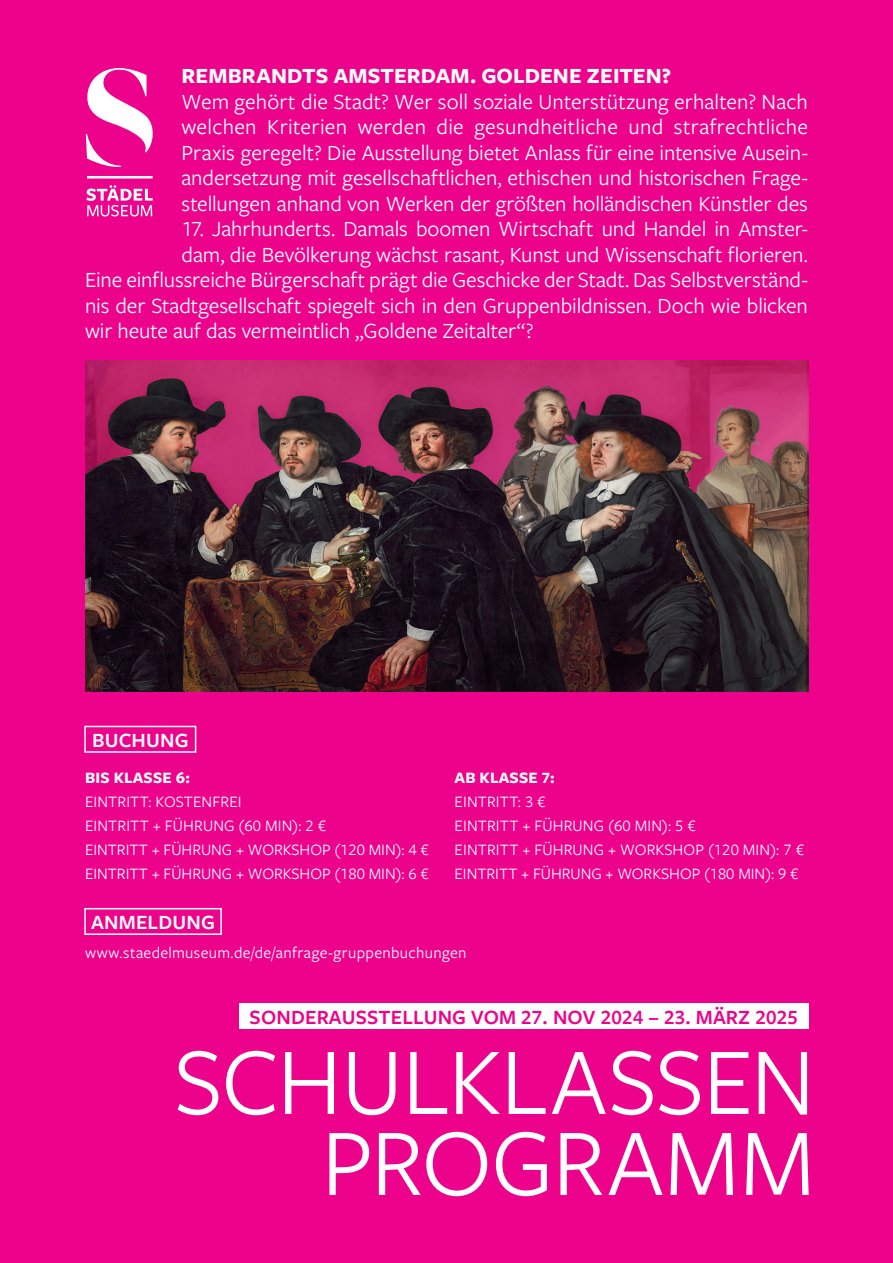
<style>
.page{position:relative;width:893px;height:1263px;background:#ed028c}
.page>*{position:absolute;margin:0;border:0;box-sizing:border-box;transform-origin:0 0}
.t1{font:99px "Freight Sans Pro";letter-spacing:-.005em;color:#fff}
.t2{font:22.5px/25.5px "Freight Sans Pro";letter-spacing:-.005em;color:#fff;text-align:justify}
.t3{font:700 22.5px "Freight Sans Pro";letter-spacing:.005em;color:#fff}
.t4{font:600 21px "Freight Sans Pro";letter-spacing:.01em;color:#ed028c}
.t5{font:600 21px "Freight Sans Pro";letter-spacing:.01em;color:#fff}
.t6{font:16.5px "Freight Sans Pro";letter-spacing:.01em;color:#fff}
.t7{font:700 16.5px "Freight Sans Pro";letter-spacing:.01em;color:#fff}
</style>
<div class="page">
<svg style="left:86px;top:68px;width:67px;height:149px"></svg>
<div style="left:239px;top:1003px;width:570px;height:26px;background:#fff"></div>
<div style="left:84px;top:726px;width:112px;height:27px;border:2px solid #fff"></div>
<div style="left:84px;top:908px;width:138px;height:27px;border:2px solid #fff"></div>
<img style="left:86px;top:360px;width:723px;height:331px">
<p class="t3" style="left:181px;top:61px;width:491px">REMBRANDTS AMSTERDAM. GOLDENE ZEITEN?</p>
<p class="t2" style="left:181px;top:88px;width:628px">Wem gehört die Stadt? Wer soll soziale Unterstützung erhalten? Nach welchen Kriterien werden die gesundheitliche und strafrechtliche Praxis geregelt? Die Ausstellung bietet Anlass für eine intensive Ausein&shy;andersetzung mit gesellschaftlichen, ethischen und historischen Frage&shy;stellungen anhand von Werken der größten holländischen Künstler des</p>
<p class="t2" style="left:181px;top:215px;width:628px">17. Jahrhunderts. Damals boomen Wirtschaft und Handel in Amster-</p>
<p class="t2" style="left:181px;top:241px;width:628px">dam, die Bevölkerung wächst rasant, Kunst und Wissenschaft florieren.</p>
<p class="t2" style="left:85px;top:266px;width:724px">Eine einflussreiche Bürgerschaft prägt die Geschicke der Stadt. Das Selbstverständ-</p>
<p class="t2" style="left:85px;top:292px;width:724px">nis der Stadtgesellschaft spiegelt sich in den Gruppenbildnissen. Doch wie blicken</p>
<p class="t2" style="left:85px;top:317px;width:450px">wir heute auf das vermeintlich „Goldene Zeitalter“?</p>
<p class="t5" style="left:92px;top:725px;width:98px">BUCHUNG</p>
<p class="t7" style="left:85px;top:766px;width:106px">BIS KLASSE 6:</p>
<p class="t6" style="left:85px;top:791px;width:158px">EINTRITT: KOSTENFREI</p>
<p class="t6" style="left:85px;top:815px;width:243px">EINTRITT + FÜHRUNG (60 MIN): 2 €</p>
<p class="t6" style="left:85px;top:839px;width:345px">EINTRITT + FÜHRUNG + WORKSHOP (120 MIN): 4 €</p>
<p class="t6" style="left:85px;top:863px;width:345px">EINTRITT + FÜHRUNG + WORKSHOP (180 MIN): 6 €</p>
<p class="t5" style="left:91px;top:908px;width:125px">ANMELDUNG</p>
<p class="t7" style="left:455px;top:766px;width:102px">AB KLASSE 7:</p>
<p class="t6" style="left:455px;top:791px;width:92px">EINTRITT: 3 €</p>
<p class="t6" style="left:455px;top:815px;width:243px">EINTRITT + FÜHRUNG (60 MIN): 5 €</p>
<p class="t6" style="left:455px;top:839px;width:351px">EINTRITT + FÜHRUNG + WORKSHOP (120 MIN): 7 €</p>
<p class="t6" style="left:455px;top:863px;width:345px">EINTRITT + FÜHRUNG + WORKSHOP (180 MIN): 9 €</p>
<p class="t6" style="left:85px;top:941px;width:383px">www.staedelmuseum.de/de/anfrage-gruppenbuchungen</p>
<p class="t4" style="left:250px;top:1002px;width:550px">SONDERAUSSTELLUNG VOM 27. NOV 2024 – 23. MÄRZ 2025</p>
<p class="t1" style="left:174px;top:1015px;width:642px">SCHULKLASSEN</p>
<p class="t1" style="left:321px;top:1096px;width:495px">PROGRAMM</p>
</div>
